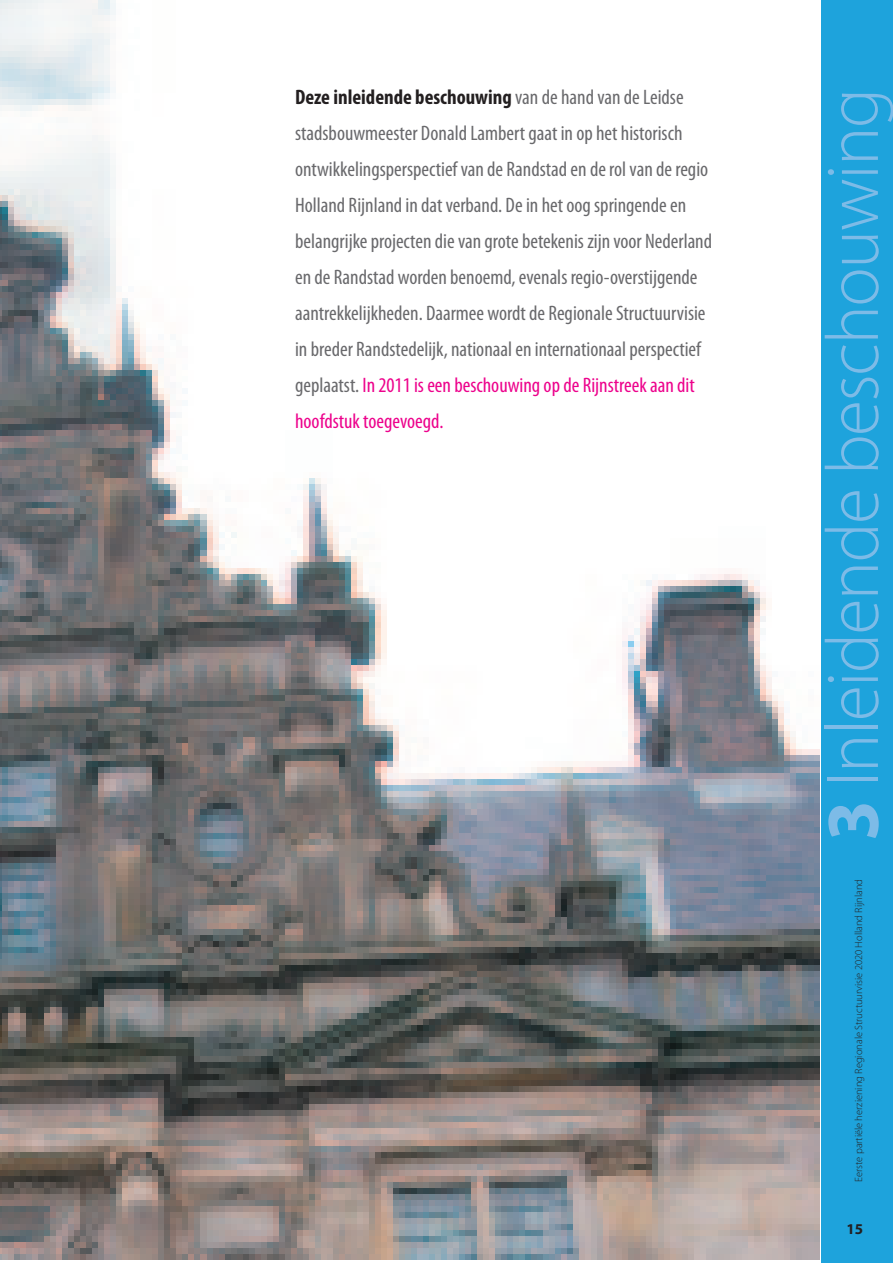
<style>
.page{position:relative;width:893px;height:1263px;background:#fff}
.page>*{position:absolute;margin:0;border:0;box-sizing:border-box;transform-origin:0 0}
.t1{font:300 75px "Myriad";letter-spacing:-.02em;color:#7dbbe7}
.t2{font:condensed 21px/36px "Myriad Pro";color:#69696c}
.t3{font:700 15px "Myriad";color:#231f20}
.t4{font:300 10.5px "Myriad";color:#231f20}
.s1{font-weight:700;color:#231f20}
.s2{color:#ed028c}
.s3{font-weight:700}
</style>
<div class="page">
<div style="left:822px;top:0;width:71px;height:1263px;background:#1ea3dc"></div>
<img style="left:0;top:0;width:819px;height:1260px">
<p class="t2" style="left:295px;top:78px;width:419px"><span class="s1">Deze inleidende beschouwing</span> van de hand van de Leidse stadsbouwmeester Donald Lambert gaat in op het historisch ontwikkelingsperspectief van de Randstad en de rol van de regio Holland Rijnland in dat verband. De in het oog springende en belangrijke projecten die van grote betekenis zijn voor Nederland en de Randstad worden benoemd, evenals regio-overstijgende aantrekkelijkheden. Daarmee wordt de Regionale Structuurvisie in breder Randstedelijk, nationaal en internationaal perspectief geplaatst. <span class="s2">In 2011 is een beschouwing op de Rijnstreek aan dit hoofdstuk toegevoegd.</span></p>
<h1 class="t1" style="left:816px;top:841px;width:754px;rotate:-90deg"><span class="s3">3</span> Inleidende beschouwing</h1>
<p class="t4" style="left:853px;top:1182px;width:304px;rotate:-90deg">Eerste partiële herziening Regionale Structuurvisie 2020 Holland Rijnland</p>
<p class="t3" style="left:846px;top:1220px;width:18px">15</p>
</div>
